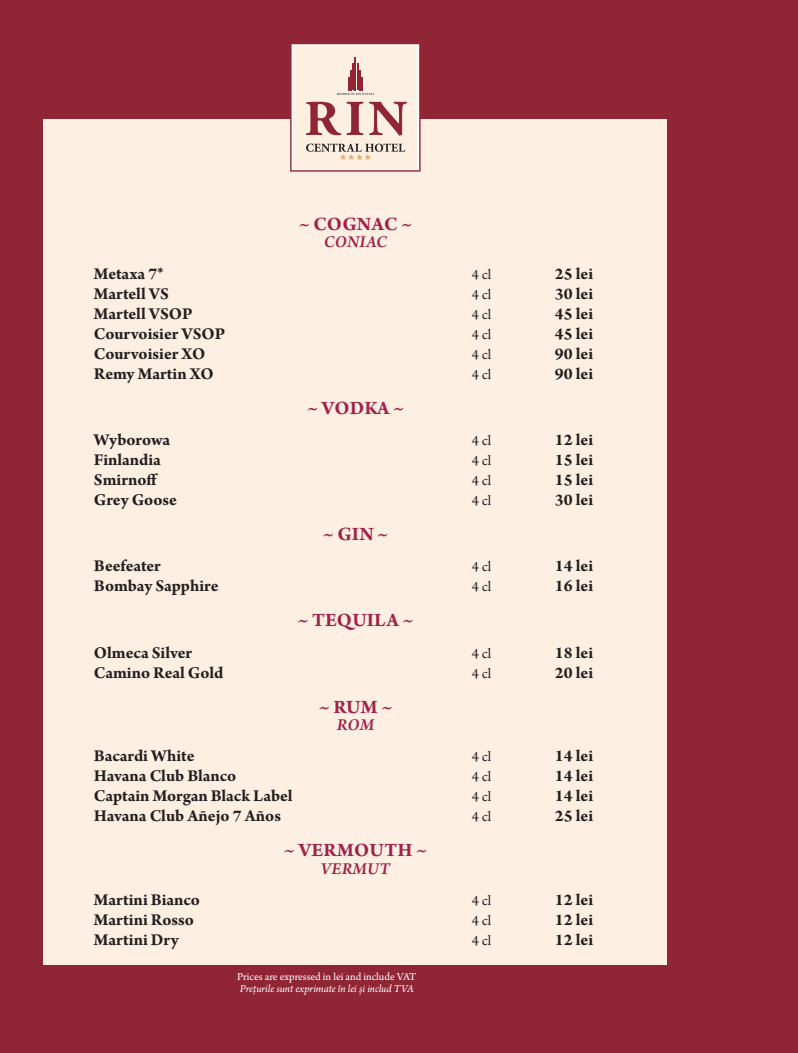
<style>
.page{position:relative;width:798px;height:1053px;background:#fff}
.page>*{position:absolute;margin:0;border:0;box-sizing:border-box;transform-origin:0 0}
.t1{font:700 20px "Arno Pro";letter-spacing:.01em;color:#a2214a}
.t2{font:700 17.5px "Arno Pro";color:#231f20}
.t3{font:italic 600 17.5px "Arno Pro";letter-spacing:.01em;color:#a2214a}
.t4{font:15px "Arno Pro";color:#231f20}
.t5{font:italic 11.25px "Arno Pro";letter-spacing:-.005em;color:#fff}
.t6{font:11.25px "Arno Pro";color:#fff}
</style>
<div class="page">
<div style="left:0;top:0;width:797px;height:1052px;background:#902635"></div>
<div style="left:44px;top:119px;width:622px;height:845px;background:#fdf0e3"></div>
<svg style="left:290px;top:44px;width:130px;height:128px"></svg>
<p class="t1" style="left:299px;top:212px;width:115px">~ COGNAC ~</p>
<p class="t3" style="left:324px;top:232px;width:65px">CONIAC</p>
<p class="t2" style="left:94px;top:263px;width:71px">Metaxa 7*</p>
<p class="t4" style="left:471px;top:265px;width:21px">4 cl</p>
<p class="t2" style="left:554px;top:263px;width:40px">25 lei</p>
<p class="t2" style="left:94px;top:283px;width:76px">Martell VS</p>
<p class="t4" style="left:471px;top:285px;width:21px">4 cl</p>
<p class="t2" style="left:554px;top:283px;width:40px">30 lei</p>
<p class="t2" style="left:94px;top:303px;width:100px">Martell VSOP</p>
<p class="t4" style="left:471px;top:305px;width:21px">4 cl</p>
<p class="t2" style="left:554px;top:303px;width:40px">45 lei</p>
<p class="t2" style="left:94px;top:323px;width:133px">Courvoisier VSOP</p>
<p class="t4" style="left:471px;top:325px;width:21px">4 cl</p>
<p class="t2" style="left:554px;top:323px;width:40px">45 lei</p>
<p class="t2" style="left:94px;top:343px;width:113px">Courvoisier XO</p>
<p class="t4" style="left:471px;top:345px;width:21px">4 cl</p>
<p class="t2" style="left:554px;top:343px;width:40px">90 lei</p>
<p class="t2" style="left:94px;top:363px;width:121px">Remy Martin XO</p>
<p class="t4" style="left:471px;top:365px;width:21px">4 cl</p>
<p class="t2" style="left:554px;top:363px;width:40px">90 lei</p>
<p class="t1" style="left:307px;top:396px;width:98px">~ VODKA ~</p>
<p class="t2" style="left:94px;top:429px;width:78px">Wyborowa</p>
<p class="t4" style="left:471px;top:432px;width:21px">4 cl</p>
<p class="t2" style="left:554px;top:429px;width:40px">12 lei</p>
<p class="t2" style="left:94px;top:449px;width:68px">Finlandia</p>
<p class="t4" style="left:471px;top:452px;width:21px">4 cl</p>
<p class="t2" style="left:554px;top:449px;width:40px">15 lei</p>
<p class="t2" style="left:94px;top:469px;width:66px">Smirnoff</p>
<p class="t4" style="left:471px;top:472px;width:21px">4 cl</p>
<p class="t2" style="left:554px;top:469px;width:40px">15 lei</p>
<p class="t2" style="left:94px;top:489px;width:84px">Grey Goose</p>
<p class="t4" style="left:471px;top:492px;width:21px">4 cl</p>
<p class="t2" style="left:554px;top:489px;width:40px">30 lei</p>
<p class="t1" style="left:323px;top:522px;width:67px">~ GIN ~</p>
<p class="t2" style="left:94px;top:556px;width:68px">Beefeater</p>
<p class="t4" style="left:471px;top:558px;width:21px">4 cl</p>
<p class="t2" style="left:554px;top:556px;width:40px">14 lei</p>
<p class="t2" style="left:94px;top:576px;width:126px">Bombay Sapphire</p>
<p class="t4" style="left:471px;top:578px;width:21px">4 cl</p>
<p class="t2" style="left:554px;top:576px;width:40px">16 lei</p>
<p class="t1" style="left:297px;top:608px;width:117px">~ TEQUILA ~</p>
<p class="t2" style="left:94px;top:642px;width:100px">Olmeca Silver</p>
<p class="t4" style="left:471px;top:644px;width:21px">4 cl</p>
<p class="t2" style="left:554px;top:642px;width:40px">18 lei</p>
<p class="t2" style="left:94px;top:662px;width:131px">Camino Real Gold</p>
<p class="t4" style="left:471px;top:664px;width:21px">4 cl</p>
<p class="t2" style="left:554px;top:662px;width:40px">20 lei</p>
<p class="t1" style="left:318px;top:695px;width:75px">~ RUM ~</p>
<p class="t3" style="left:337px;top:714px;width:39px">ROM</p>
<p class="t2" style="left:94px;top:746px;width:102px">Bacardi White</p>
<p class="t4" style="left:471px;top:748px;width:21px">4 cl</p>
<p class="t2" style="left:554px;top:746px;width:40px">14 lei</p>
<p class="t2" style="left:94px;top:766px;width:144px">Havana Club Blanco</p>
<p class="t4" style="left:471px;top:768px;width:21px">4 cl</p>
<p class="t2" style="left:554px;top:766px;width:40px">14 lei</p>
<p class="t2" style="left:94px;top:786px;width:200px">Captain Morgan Black Label</p>
<p class="t4" style="left:471px;top:788px;width:21px">4 cl</p>
<p class="t2" style="left:554px;top:786px;width:40px">14 lei</p>
<p class="t2" style="left:94px;top:806px;width:188px">Havana Club Añejo 7 Años</p>
<p class="t4" style="left:471px;top:808px;width:21px">4 cl</p>
<p class="t2" style="left:554px;top:806px;width:40px">25 lei</p>
<p class="t1" style="left:284px;top:838px;width:145px">~ VERMOUTH ~</p>
<p class="t3" style="left:320px;top:858px;width:71px">VERMUT</p>
<p class="t2" style="left:94px;top:889px;width:107px">Martini Bianco</p>
<p class="t4" style="left:471px;top:892px;width:21px">4 cl</p>
<p class="t2" style="left:554px;top:889px;width:40px">12 lei</p>
<p class="t2" style="left:94px;top:909px;width:101px">Martini Rosso</p>
<p class="t4" style="left:471px;top:912px;width:21px">4 cl</p>
<p class="t2" style="left:554px;top:909px;width:40px">12 lei</p>
<p class="t2" style="left:94px;top:929px;width:86px">Martini Dry</p>
<p class="t4" style="left:471px;top:932px;width:21px">4 cl</p>
<p class="t2" style="left:554px;top:929px;width:40px">12 lei</p>
<p class="t6" style="left:237px;top:970px;width:181px">Prices are expressed in lei and include VAT</p>
<p class="t5" style="left:240px;top:981px;width:175px">Prețurile sunt exprimate în lei și includ TVA</p>
</div>
